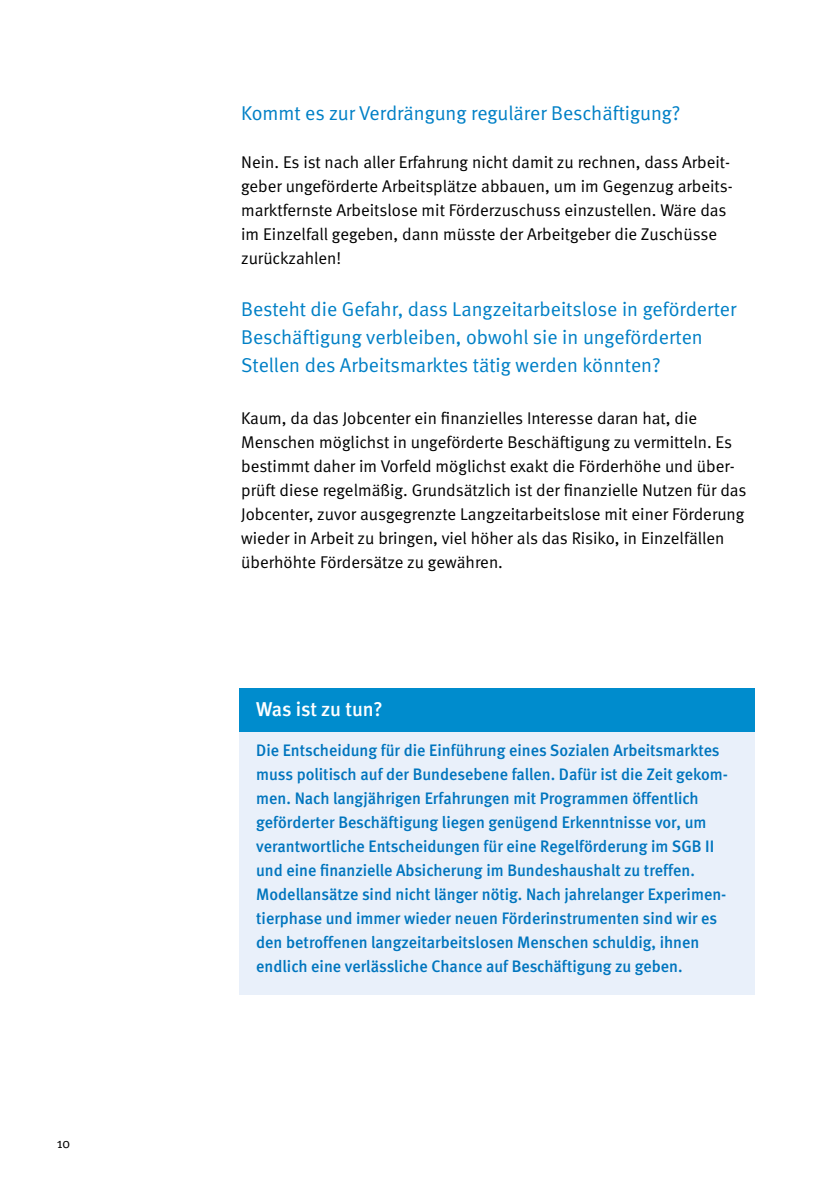
<style>
.page{position:relative;width:840px;height:1191px;background:#fff}
.page>*{position:absolute;margin:0;border:0;box-sizing:border-box;transform-origin:0 0}
.t1{font:20px/28px "Meta Normal LF";color:#0080c6}
.t2{font:20px "Meta Medium LF";letter-spacing:-.01em;color:#fff}
.t3{font:17px/24px "Meta Normal LF";color:#000}
.t4{font:16.6px/24px "Meta Medium LF";color:#0075be}
.t5{font:14px "Meta";color:#000}
</style>
<div class="page">
<div style="left:239px;top:728px;width:515px;height:266px;background:#e9f0fa"></div>
<div style="left:239px;top:688px;width:515px;height:44px;background:#008ccd"></div>
<p class="t5" style="left:57px;top:1135px;width:15px">10</p>
<p class="t1" style="left:241px;top:99px;width:440px">Kommt es zur Verdrängung regulärer Beschäftigung?</p>
<p class="t3" style="left:241px;top:150px;width:493px">Nein. Es ist nach aller Erfahrung nicht damit zu rechnen, dass Arbeit&shy;geber ungeförderte Arbeitsplätze abbauen, um im Gegenzug arbeits&shy;marktfernste Arbeitslose mit Förderzuschuss einzustellen. Wäre das im Einzelfall gegeben, dann müsste der Arbeitgeber die Zuschüsse zurückzahlen!</p>
<p class="t1" style="left:241px;top:295px;width:496px">Besteht die Gefahr, dass Langzeitarbeitslose in geförderter<br>Beschäftigung verbleiben, obwohl sie in ungeförderten<br>Stellen des Arbeitsmarktes tätig werden könnten?</p>
<p class="t3" style="left:241px;top:406px;width:506px">Kaum, da das Jobcenter ein finanzielles Interesse daran hat, die Menschen möglichst in ungeförderte Beschäftigung zu vermitteln. Es bestimmt daher im Vorfeld möglichst exakt die Förderhöhe und über&shy;prüft diese regelmäßig. Grundsätzlich ist der finanzielle Nutzen für das Jobcenter, zuvor ausgegrenzte Langzeitarbeitslose mit einer Förderung wieder in Arbeit zu bringen, viel höher als das Risiko, in Einzelfällen überhöhte Fördersätze zu gewähren.</p>
<p class="t2" style="left:256px;top:697px;width:128px">Was ist zu tun?</p>
<p class="t4" style="left:256px;top:738px;width:473px">Die Entscheidung für die Einführung eines Sozialen Arbeitsmarktes muss politisch auf der Bundesebene fallen. Dafür ist die Zeit gekom&shy;men. Nach langjährigen Erfahrungen mit Programmen öffentlich geförderter Beschäftigung liegen genügend Erkenntnisse vor, um verantwortliche Entscheidungen für eine Regelförderung im SGB II und eine finanzielle Absicherung im Bundeshaushalt zu treffen.<br>Modellansätze sind nicht länger nötig. Nach jahrelanger Experimen&shy;tierphase und immer wieder neuen Förderinstrumenten sind wir es den betroffenen langzeitarbeitslosen Menschen schuldig, ihnen endlich eine verlässliche Chance auf Beschäftigung zu geben.</p>
</div>
